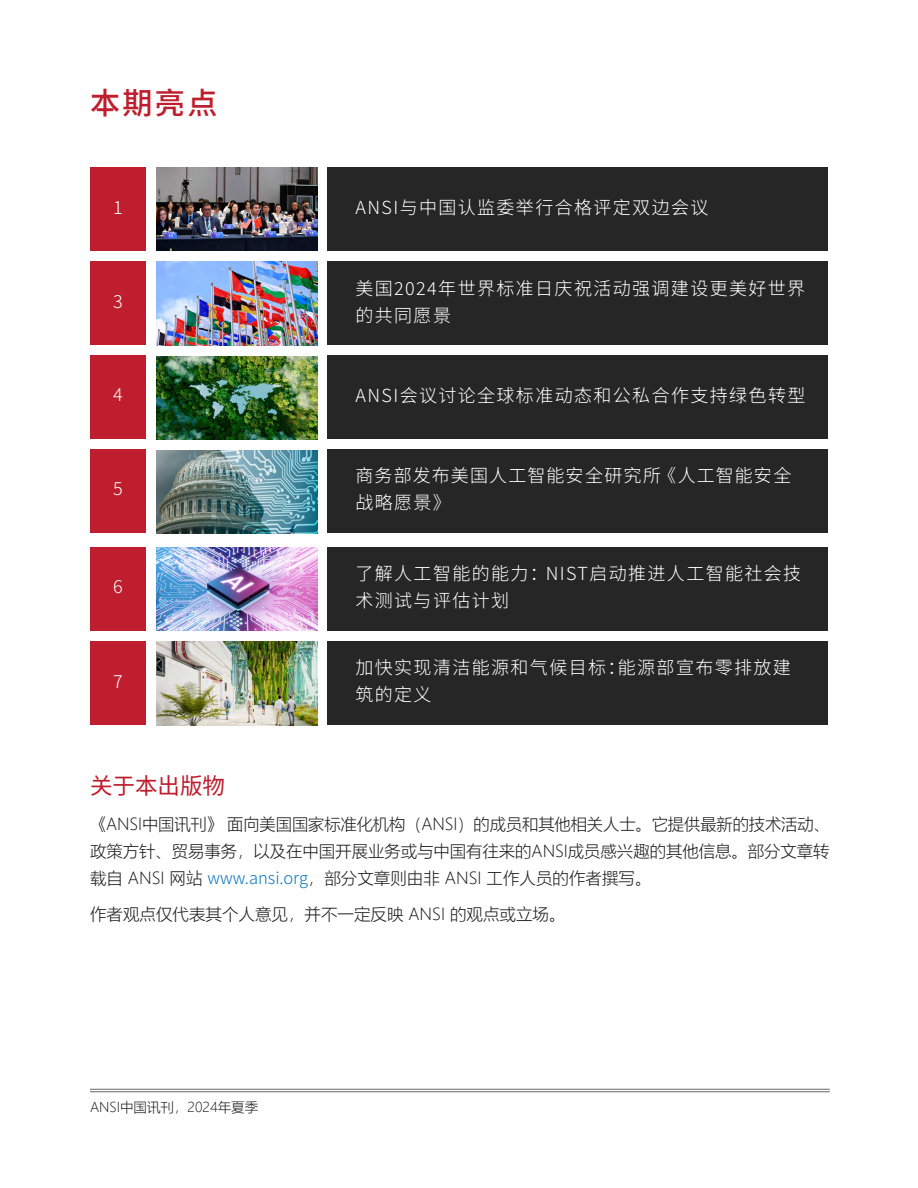
<style>
.page{position:relative;width:918px;height:1188px;background:#fff}
.page>*{position:absolute;margin:0;border:0;box-sizing:border-box;transform-origin:0 0}
.t1{font:100 30px "Noto Sans SC";color:#be1e2d}
.t2{font:100 22.5px "Noto Sans SC";color:#be1e2d}
.t3{font:100 18px/27px "Noto Sans SC";letter-spacing:.075em;color:#fff}
.t4{font:16.5px/27px "Microsoft Ya Hei UI Light";color:#1a1a1a;text-align:justify}
.t5{font:13.5px "Microsoft Ya Hei UI Light";color:#1a1a1a}
.s1{font-family:"Noto Sans SC";font-weight:100;color:#0b76bc}
</style>
<div class="page">
<hr style="left:90px;top:1089px;width:740px;height:1px;background:#666">
<hr style="left:90px;top:1091px;width:740px;height:1px;background:#666">
<div style="left:90px;top:547px;width:56px;height:83px;background:#be1e2d"></div>
<div style="left:327px;top:547px;width:501px;height:83px;background:#262626"></div>
<img style="left:156px;top:547px;width:162px;height:84px">
<div style="left:90px;top:641px;width:56px;height:84px;background:#be1e2d"></div>
<div style="left:327px;top:641px;width:501px;height:84px;background:#262626"></div>
<img style="left:156px;top:642px;width:162px;height:83px">
<svg style="left:90px;top:168px;width:738px;height:83px;fill:#262626"></svg>
<img style="left:90px;top:262px;width:738px;height:83px">
<svg style="left:90px;top:356px;width:738px;height:83px;fill:#262626"></svg>
<svg style="left:90px;top:450px;width:738px;height:84px;fill:#262626"></svg>
<h1 class="t1" style="left:90px;top:86px;width:129px">本期亮点</h1>
<p class="t3" style="left:113px;top:194px;width:11px">1</p>
<p class="t3" style="left:113px;top:288px;width:11px">3</p>
<p class="t3" style="left:113px;top:382px;width:11px">4</p>
<p class="t3" style="left:113px;top:476px;width:11px">5</p>
<p class="t3" style="left:113px;top:574px;width:11px">6</p>
<p class="t3" style="left:113px;top:668px;width:11px">7</p>
<p class="t3" style="left:355px;top:195px;width:354px">ANSI与中国认监委举行合格评定双边会议</p>
<p class="t3" style="left:355px;top:275px;width:451px">美国2024年世界标准日庆祝活动强调建设更美好世界的共同愿景</p>
<p class="t3" style="left:355px;top:382px;width:451px">ANSI会议讨论全球标准动态和公私合作支持绿色转型</p>
<p class="t3" style="left:355px;top:462px;width:438px">商务部发布美国人工智能安全研究所《人工智能安全战略愿景》</p>
<p class="t3" style="left:355px;top:561px;width:447px">了解人工智能的能力：NIST启动推进人工智能社会技术测试与评估计划</p>
<p class="t3" style="left:355px;top:655px;width:437px">加快实现清洁能源和气候目标：能源部宣布零排放建筑的定义</p>
<p class="t2" style="left:90px;top:773px;width:136px">关于本出版物</p>
<p class="t4" style="left:90px;top:810px;width:741px">《ANSI中国讯刊》 面向美国国家标准化机构（ANSI）的成员和其他相关人士。它提供最新的技术活动、政策方针、贸易事务，以及在中国开展业务或与中国有往来的ANSI成员感兴趣的其他信息。部分文章转载自 ANSI 网站 <span class="s1">www.ansi.org</span>，部分文章则由非 ANSI 工作人员的作者撰写。</p>
<p class="t4" style="left:90px;top:900px;width:477px">作者观点仅代表其个人意见，并不一定反映 ANSI 的观点或立场。</p>
<p class="t5" style="left:90px;top:1099px;width:170px">ANSI中国讯刊，2024年夏季</p>
</div>
